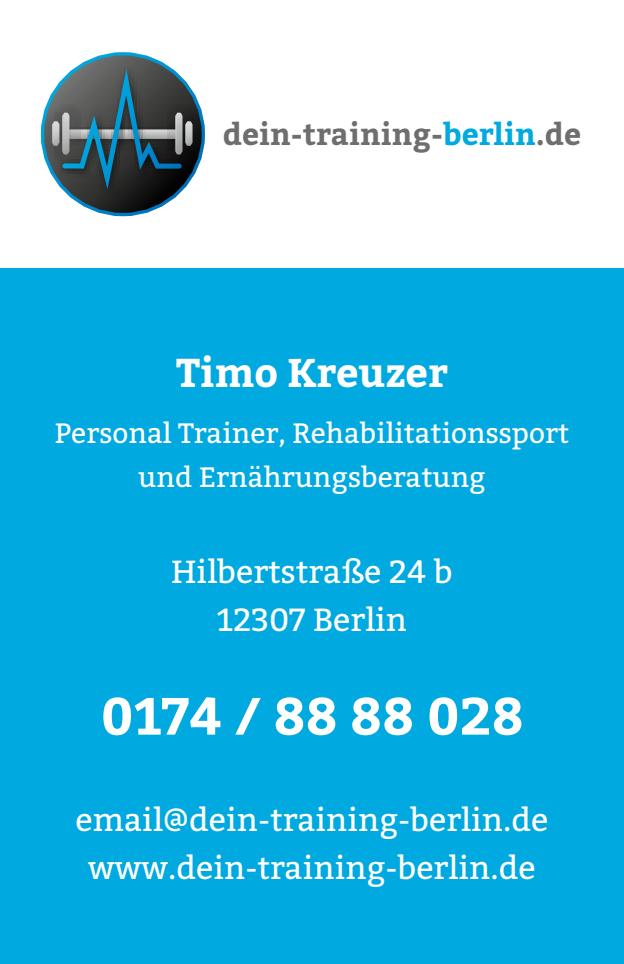
<style>
.page{position:relative;width:624px;height:964px;background:#fff}
.page>*{position:absolute;margin:0;border:0;box-sizing:border-box;transform-origin:0 0}
.t1{font:700 52px "Bitter";color:#fff}
.t2{font:700 40px "Bitter";color:#fff}
.t3{font:32px "Bitter";color:#fff}
.t4{font:700 30.4px "Bitter";color:#6e6e6e}
.t5{font:28px "Bitter";color:#fff}
.s1{color:#00a9e0}
</style>
<div class="page">
<div style="left:0;top:269px;width:624px;height:695px;background:#00a9df"></div>
<svg style="left:42px;top:54px;width:161px;height:161px"></svg>
<img style="left:44px;top:113px;width:10px;height:44px">
<svg style="left:52px;top:124px;width:2px;height:19px"></svg>
<img style="left:193px;top:104px;width:1px;height:62px">
<img style="left:193px;top:113px;width:11px;height:44px">
<img style="left:54px;top:79px;width:139px;height:110px">
<svg style="left:60px;top:55px;width:124px;height:146px;background:#495c64"></svg>
<p class="t4" style="left:223px;top:111px;width:360px">dein-training-<span class="s1">berlin</span>.de</p>
<p class="t2" style="left:176px;top:342px;width:273px">Timo Kreuzer</p>
<p class="t5" style="left:55px;top:413px;width:516px">Personal Trainer, Rehabilitationssport</p>
<p class="t5" style="left:138px;top:457px;width:349px">und Ernährungsberatung</p>
<p class="t3" style="left:171px;top:548px;width:283px">Hilbertstraße 24 b</p>
<p class="t3" style="left:217px;top:596px;width:192px">12307 Berlin</p>
<p class="t1" style="left:100px;top:676px;width:425px">0174 / 88 88 028</p>
<p class="t3" style="left:76px;top:796px;width:474px">email@dein-training-berlin.de</p>
<p class="t3" style="left:88px;top:844px;width:449px">www.dein-training-berlin.de</p>
</div>
